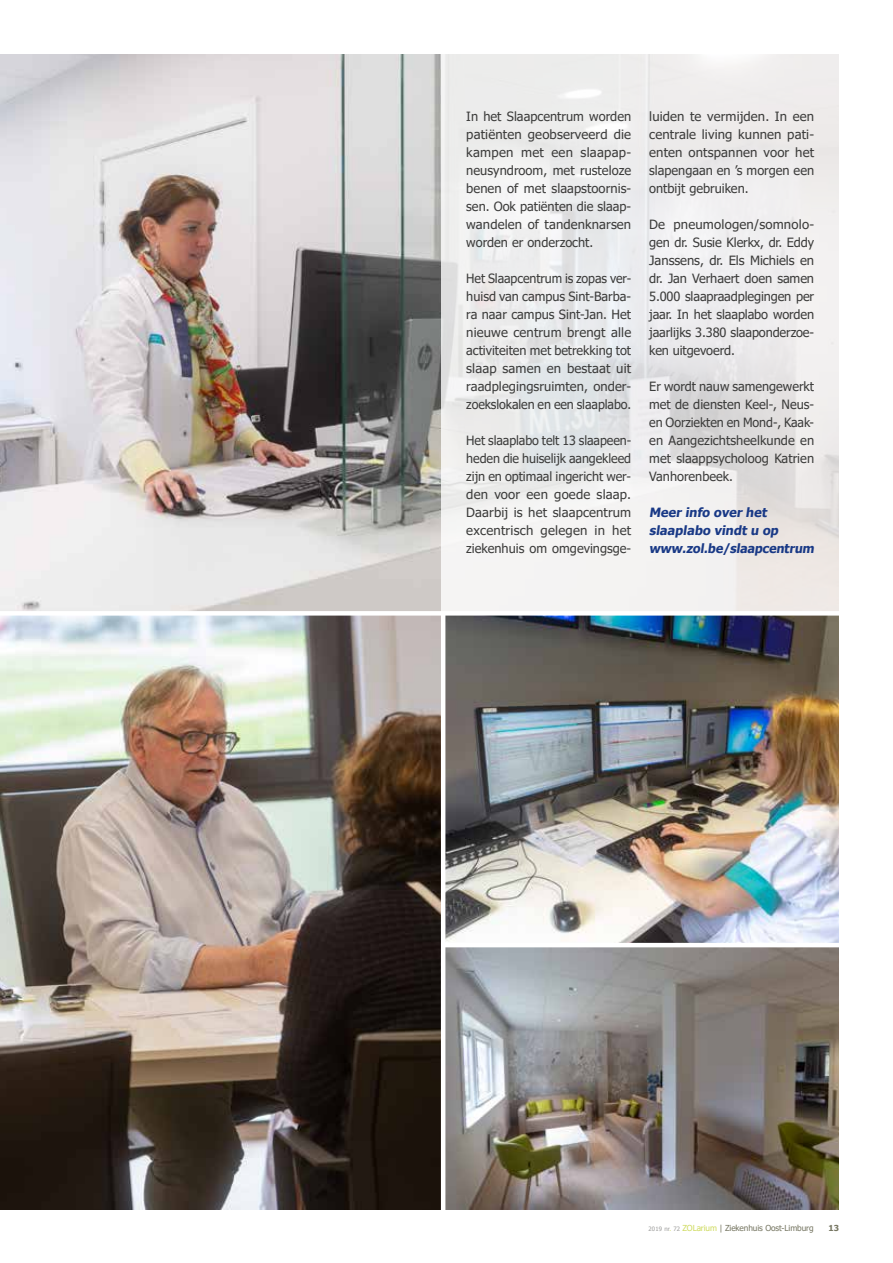
<style>
.page{position:relative;width:893px;height:1263px;background:#fff}
.page>*{position:absolute;margin:0;border:0;box-sizing:border-box;transform-origin:0 0}
.t1{font:12.75px/18px "Tahoma";color:#3c3c3b;text-align:justify}
.t2{font:700 12.75px/18px "Tahoma";color:#193986}
.t3{font:8.25px "Tahoma";letter-spacing:-.01em;color:#767662}
.t4{font:700 8.25px "Tahoma";color:#767662}
.s1{font-size:6px;color:#9d9d9c}
.s2{font-size:6px;color:#cfdb60}
.s3{color:#cfdb60}
</style>
<div class="page">
<img style="left:0;top:54px;width:441px;height:557px">
<img style="left:445px;top:616px;width:394px;height:594px">
<img style="left:0;top:616px;width:441px;height:594px">
<svg style="left:441px;top:54px;width:398px;height:557px;fill:#eeeced"></svg>
<hr style="left:444px;top:943px;width:449px;height:4px;background:#fff">
<p class="t1" style="left:466px;top:108px;width:166px">In het Slaapcentrum worden patiënten geobserveerd die kampen met een slaapap&shy;neusyndroom, met rusteloze benen of met slaapstoornis&shy;sen. Ook patiënten die slaap&shy;wandelen of tandenknarsen worden er onderzocht.</p>
<p class="t1" style="left:466px;top:270px;width:166px">Het Slaapcentrum is zopas ver&shy;huisd van campus Sint-Barba&shy;ra naar campus Sint-Jan. Het nieuwe centrum brengt alle activiteiten met betrekking tot slaap samen en bestaat uit raadplegingsruimten, onder&shy;zoekslokalen en een slaaplabo.</p>
<p class="t1" style="left:466px;top:432px;width:166px">Het slaaplabo telt 13 slaapeen&shy;heden die huiselijk aangekleed zijn en optimaal ingericht wer&shy;den voor een goede slaap.<br>Daarbij is het slaapcentrum excentrisch gelegen in het ziekenhuis om omgevingsge-</p>
<p class="t1" style="left:649px;top:108px;width:166px">luiden te vermijden. In een centrale living kunnen pati&shy;ënten ontspannen voor het slapengaan en ’s morgen een ontbijt gebruiken.</p>
<p class="t1" style="left:649px;top:216px;width:166px">De pneumologen/somnolo&shy;gen dr. Susie Klerkx, dr. Eddy Janssens, dr. Els Michiels en dr. Jan Verhaert doen samen 5.000 slaapraadplegingen per jaar. In het slaaplabo worden jaarlijks 3.380 slaaponderzoe&shy;ken uitgevoerd.</p>
<p class="t1" style="left:649px;top:378px;width:166px">Er wordt nauw samengewerkt met de diensten Keel-, Neus&shy;en Oorziekten en Mond-, Kaak&shy;en Aangezichtsheelkunde en met slaappsycholoog Katrien Vanhorenbeek.</p>
<p class="t2" style="left:649px;top:504px;width:169px">Meer info over het slaaplabo vindt u op www.zol.be/slaapcentrum</p>
<p class="t3" style="left:648px;top:1222px;width:167px"><span class="s1">2019 nr</span><span class="s2">.</span> <span class="s1">72</span> <span class="s3">ZOLarium</span> | Ziekenhuis Oost-Limburg</p>
<p class="t4" style="left:828px;top:1222px;width:12px">13</p>
</div>
